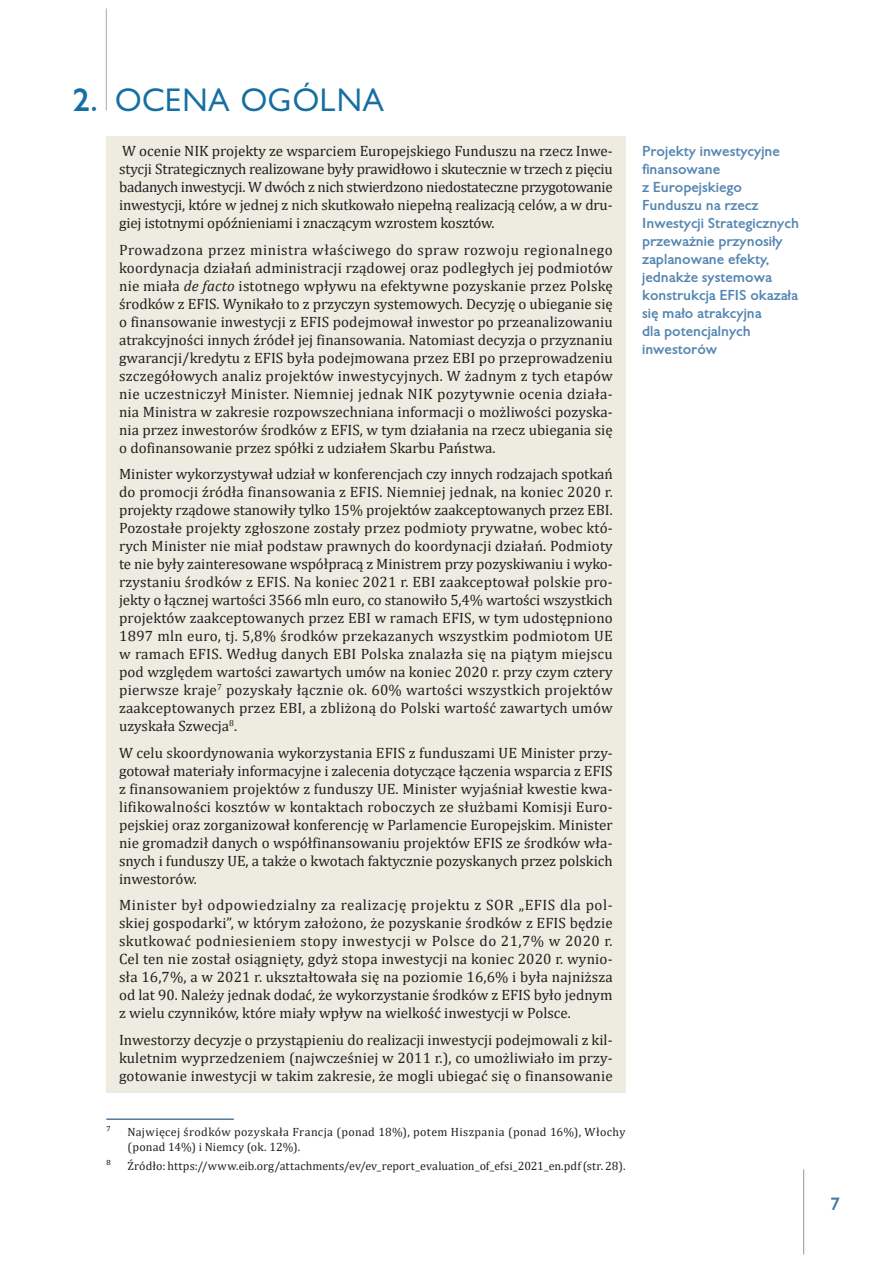
<style>
.page{position:relative;width:893px;height:1263px;background:#fff}
.page>*{position:absolute;margin:0;border:0;box-sizing:border-box;transform-origin:0 0}
.t1{font:30px "Gilead TTEFN";letter-spacing:.05em;color:#156fa1}
.t2{font:700 16.5px "Gilead TTEFN";color:#3c7aaa}
.t3{font:15px/18px "Cambria";color:#231f20;text-align:justify}
.t4{font:700 13.5px/18px "Gilead TTEFN";color:#5586b2}
.t5{font:12px/15px "Cambria";letter-spacing:.015em;color:#231f20}
.s1{font-weight:700}
.s2{font-style:italic}
</style>
<div class="page">
<hr style="left:106px;top:9px;width:1px;height:102px;background:#a8a9ad">
<hr style="left:803px;top:1169px;width:1px;height:85px;background:#939598">
<div style="left:106px;top:136px;width:519px;height:104px;background:#eeece1"></div>
<div style="left:106px;top:235px;width:519px;height:230px;background:#eeece1"></div>
<div style="left:106px;top:459px;width:519px;height:284px;background:#eeece1"></div>
<div style="left:106px;top:738px;width:519px;height:158px;background:#eeece1"></div>
<div style="left:106px;top:890px;width:519px;height:140px;background:#eeece1"></div>
<div style="left:106px;top:1025px;width:519px;height:68px;background:#eeece1"></div>
<hr style="left:106px;top:1119px;width:128px;height:1px;background:#003667">
<h1 class="t1" style="left:73px;top:79px;width:313px"><span class="s1">2.</span> OCENA OGÓLNA</h1>
<p class="t3" style="left:119px;top:142px;width:495px">W ocenie NIK projekty ze wsparciem Europejskiego Funduszu na rzecz Inwe&shy;stycji Strategicznych realizowane były prawidłowo i skutecznie w trzech z pięciu badanych inwestycji. W dwóch z nich stwierdzono niedostateczne przygotowanie inwestycji, które w jednej z nich skutkowało niepełną realizacją celów, a w dru&shy;giej istotnymi opóźnieniami i znaczącym wzrostem kosztów.</p>
<p class="t3" style="left:119px;top:241px;width:495px">Prowadzona przez ministra właściwego do spraw rozwoju regionalnego koordynacja działań administracji rządowej oraz podległych jej podmiotów nie miała <span class="s2">de facto</span> istotnego wpływu na efektywne pozyskanie przez Polskę środków z EFIS. Wynikało to z przyczyn systemowych. Decyzję o ubieganie się o finansowanie inwestycji z EFIS podejmował inwestor po przeanalizowaniu atrakcyjności innych źródeł jej finansowania. Natomiast decyzja o przyznaniu gwarancji/kredytu z EFIS była podejmowana przez EBI po przeprowadzeniu szczegółowych analiz projektów inwestycyjnych. W żadnym z tych etapów nie uczestniczył Minister. Niemniej jednak NIK pozytywnie ocenia działa&shy;nia Ministra w zakresie rozpowszechniana informacji o możliwości pozyska&shy;nia przez inwestorów środków z EFIS, w tym działania na rzecz ubiegania się o dofinansowanie przez spółki z udziałem Skarbu Państwa.</p>
<p class="t3" style="left:119px;top:465px;width:495px">Minister wykorzystywał udział w konferencjach czy innych rodzajach spotkań do promocji źródła finansowania z EFIS. Niemniej jednak, na koniec 2020 r. projekty rządowe stanowiły tylko 15% projektów zaakceptowanych przez EBI.<br>Pozostałe projekty zgłoszone zostały przez podmioty prywatne, wobec któ&shy;rych Minister nie miał podstaw prawnych do koordynacji działań. Podmioty te nie były zainteresowane współpracą z Ministrem przy pozyskiwaniu i wyko&shy;rzystaniu środków z EFIS. Na koniec 2021 r. EBI zaakceptował polskie pro&shy;jekty o łącznej wartości 3566 mln euro, co stanowiło 5,4% wartości wszystkich projektów zaakceptowanych przez EBI w ramach EFIS, w tym udostępniono 1897 mln euro, tj. 5,8% środków przekazanych wszystkim podmiotom UE w ramach EFIS. Według danych EBI Polska znalazła się na piątym miejscu pod względem wartości zawartych umów na koniec 2020 r. przy czym cztery pierwsze kraje<sup>7</sup> pozyskały łącznie ok. 60% wartości wszystkich projektów zaakceptowanych przez EBI, a zbliżoną do Polski wartość zawartych umów uzyskała Szwecja<sup>8</sup>.</p>
<p class="t3" style="left:119px;top:744px;width:495px">W celu skoordynowania wykorzystania EFIS z funduszami UE Minister przy&shy;gotował materiały informacyjne i zalecenia dotyczące łączenia wsparcia z EFIS z finansowaniem projektów z funduszy UE. Minister wyjaśniał kwestie kwa&shy;lifikowalności kosztów w kontaktach roboczych ze służbami Komisji Euro&shy;pejskiej oraz zorganizował konferencję w Parlamencie Europejskim. Minister nie gromadził danych o współfinansowaniu projektów EFIS ze środków wła&shy;snych i funduszy UE, a także o kwotach faktycznie pozyskanych przez polskich inwestorów.</p>
<p class="t3" style="left:119px;top:896px;width:495px">Minister był odpowiedzialny za realizację projektu z SOR „EFIS dla pol&shy;skiej gospodarki”, w którym założono, że pozyskanie środków z EFIS będzie skutkować podniesieniem stopy inwestycji w Polsce do 21,7% w 2020 r.<br>Cel ten nie został osiągnięty, gdyż stopa inwestycji na koniec 2020 r. wynio&shy;sła 16,7%, a w 2021 r. ukształtowała się na poziomie 16,6% i była najniższa od lat 90. Należy jednak dodać, że wykorzystanie środków z EFIS było jednym z wielu czynników, które miały wpływ na wielkość inwestycji w Polsce.</p>
<p class="t3" style="left:119px;top:1031px;width:495px">Inwestorzy decyzje o przystąpieniu do realizacji inwestycji podejmowali z kil&shy;kuletnim wyprzedzeniem (najwcześniej w 2011 r.), co umożliwiało im przy&shy;gotowanie inwestycji w takim zakresie, że mogli ubiegać się o finansowanie</p>
<p class="t4" style="left:642px;top:142px;width:158px">Projekty inwestycyjne finansowane<br>z Europejskiego<br>Funduszu na rzecz<br>Inwestycji Strategicznych przeważnie przynosiły zaplanowane efekty, jednakże systemowa konstrukcja EFIS okazała się mało atrakcyjna<br>dla potencjalnych inwestorów</p>
<p class="t5" style="left:106px;top:1124px;width:6px">7</p>
<p class="t5" style="left:128px;top:1124px;width:499px">Najwięcej środków pozyskała Francja (ponad 18%), potem Hiszpania (ponad 16%), Włochy (ponad 14%) i Niemcy (ok. 12%).</p>
<p class="t5" style="left:106px;top:1158px;width:6px">8</p>
<p class="t5" style="left:128px;top:1158px;width:499px">Źródło: https://www.eib.org/attachments/ev/ev_report_evaluation_of_efsi_2021_en.pdf (str. 28).</p>
<p class="t2" style="left:831px;top:1193px;width:11px">7</p>
</div>
